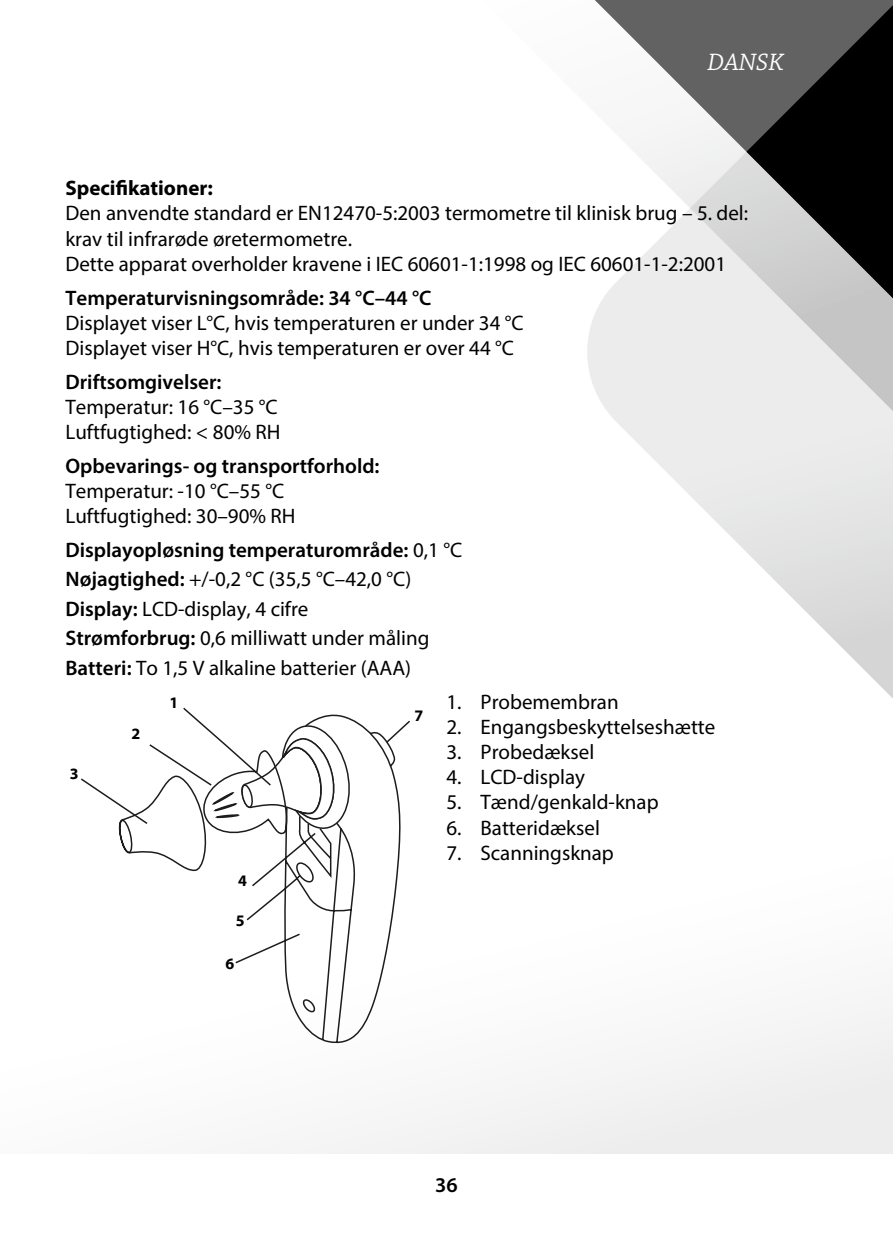
<style>
.page{position:relative;width:893px;height:1259px;background:#fff}
.page>*{position:absolute;margin:0;border:0;box-sizing:border-box;transform-origin:0 0}
.t1{font:italic 24.9px "Chaparral Pro";color:#fff}
.t2{font:21px/25.2px "Myriad Pro";color:#000}
.t3{font:600 21px "Myriad Pro";color:#000}
.t4{font:700 21px "Myriad Pro";color:#000}
.t5{font:700 15.9px "Myriad";color:#000}
.s1{font-weight:600}
</style>
<div class="page">
<svg style="left:756px;top:561px;width:137px;height:138px"></svg>
<svg style="left:698px;top:503px;width:195px;height:58px"></svg>
<svg style="left:587px;top:0;width:159px;height:503px;fill:#ececec"></svg>
<svg style="left:746px;top:0;width:147px;height:507px;background:#8b8b8b"></svg>
<div style="left:294px;top:1007px;width:599px;height:146px;background:#f4f4f4"></div>
<svg style="left:81px;top:707px;width:331px;height:339px"></svg>
<p class="t1" style="left:707px;top:49px;width:78px">DANSK</p>
<p class="t4" style="left:65px;top:174px;width:149px">Specifikationer:</p>
<p class="t2" style="left:65px;top:200px;width:684px">Den anvendte standard er EN12470-5:2003 termometre til klinisk brug – 5. del: krav til infrarøde øretermometre.<br>Dette apparat overholder kravene i IEC 60601‑1:1998 og IEC 60601‑1‑2:2001</p>
<p class="t3" style="left:65px;top:284px;width:368px">Temperaturvisningsområde: 34 °C–44 °C</p>
<p class="t2" style="left:65px;top:310px;width:460px">Displayet viser L°C, hvis temperaturen er under 34 °C<br>Displayet viser H°C, hvis temperaturen er over 44 °C</p>
<p class="t3" style="left:65px;top:368px;width:158px">Driftsomgivelser:</p>
<p class="t2" style="left:65px;top:394px;width:217px">Temperatur: 16 °C–35 °C<br>Luftfugtighed: &lt; 80% RH</p>
<p class="t3" style="left:65px;top:452px;width:316px">Opbevarings- og transportforhold:</p>
<p class="t2" style="left:65px;top:478px;width:232px">Temperatur: -10 °C–55 °C<br>Luftfugtighed: 30–90% RH</p>
<p class="t2" style="left:65px;top:535px;width:398px;line-height:29.4px"><span class="s1">Displayopløsning temperaturområde:</span> 0,1 °C <span class="s1">Nøjagtighed:</span> +/-0,2 °C (35,5 °C–42,0 °C)<br><span class="s1">Display:</span> LCD-display, 4 cifre<br><span class="s1">Strømforbrug:</span> 0,6 milliwatt under måling <span class="s1">Batteri:</span> To 1,5 V alkaline batterier (AAA)</p>
<p class="t2" style="left:446px;top:688px;width:174px">1. Probemembran</p>
<p class="t2" style="left:446px;top:714px;width:270px">2. Engangsbeskyttelseshætte</p>
<p class="t2" style="left:446px;top:739px;width:149px">3. Probedæksel</p>
<p class="t2" style="left:446px;top:764px;width:140px">4. LCD-display</p>
<p class="t2" style="left:446px;top:789px;width:214px">5. Tænd/genkald-knap</p>
<p class="t2" style="left:446px;top:814px;width:155px">6. Batteridæksel</p>
<p class="t2" style="left:446px;top:840px;width:169px">7. Scanningsknap</p>
<p class="t5" style="left:170px;top:694px;width:10px">1</p>
<p class="t5" style="left:415px;top:707px;width:10px">7</p>
<p class="t5" style="left:131px;top:725px;width:10px">2</p>
<p class="t5" style="left:70px;top:765px;width:10px">3</p>
<p class="t5" style="left:238px;top:872px;width:10px">4</p>
<p class="t5" style="left:236px;top:912px;width:10px">5</p>
<p class="t5" style="left:225px;top:955px;width:10px">6</p>
<p class="t3" style="left:435px;top:1171px;width:24px">36</p>
</div>
